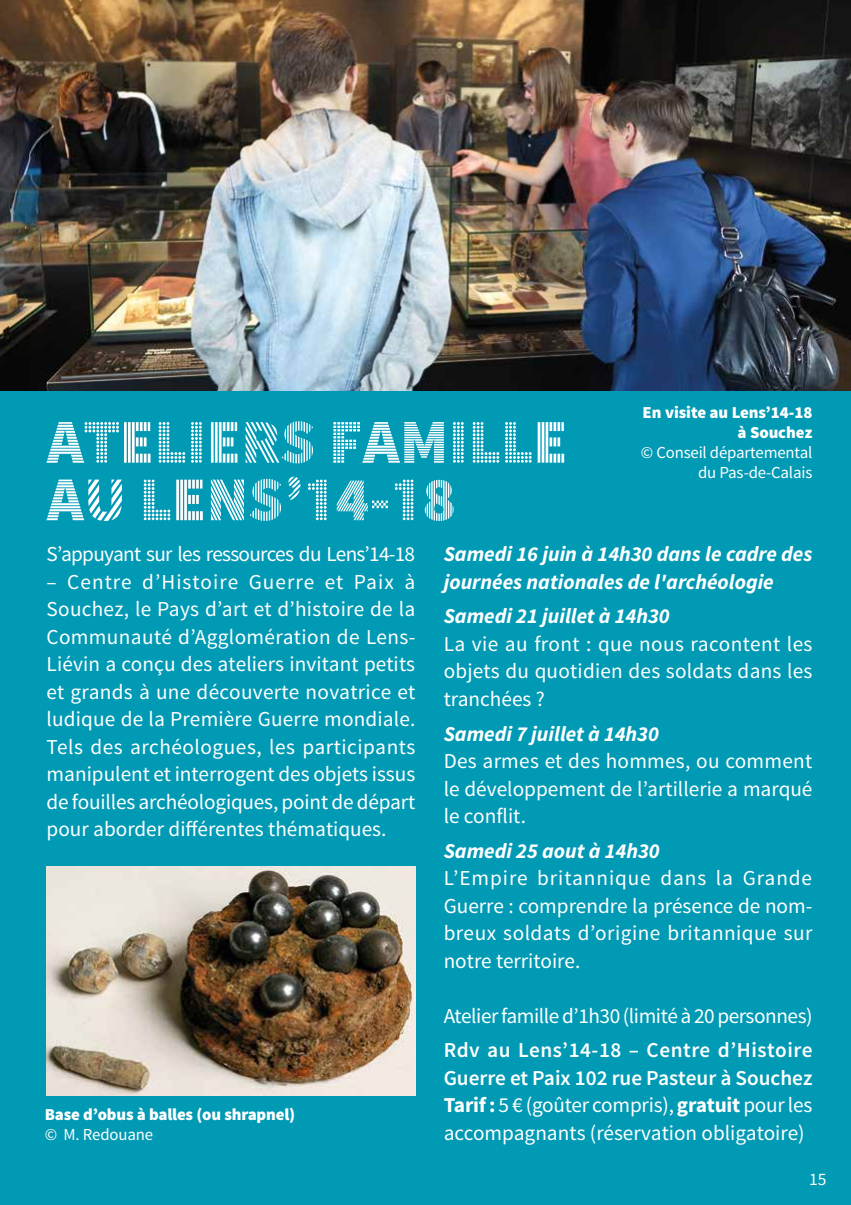
<style>
.page{position:relative;width:851px;height:1205px;background:#fff}
.page>*{position:absolute;margin:0;border:0;box-sizing:border-box;transform-origin:0 0}
.t1{font:62.5px/57.5px "Source Sans Pro DISPLAY";color:#fff}
.t2{font:21.25px/27.5px "Source Sans Pro";color:#fff;text-align:justify}
.t3{font:600 21.25px/27.5px "Source Sans Pro";color:#fff;text-align:justify}
.t4{font:italic 700 21.25px/27.5px "Source Sans Pro";color:#fff}
.t5{font:21.25px "Source Sans Pro";letter-spacing:-.02em;color:#fff}
.t6{font:21.25px "Source Sans Pro";letter-spacing:-.035em;color:#fff}
.t7{font:17.5px "Source Sans Pro";color:#fff}
.t8{font:900 16.75px/20px "Source Sans Pro";letter-spacing:-.01em;color:#fff;text-align:right}
.t9{font:16.75px/20px "Source Sans Pro";letter-spacing:-.01em;color:#fff;text-align:right}
.s1{font-weight:700}
.s2{font-weight:400}
</style>
<div class="page">
<div style="left:1px;top:0;width:849px;height:1205px;background:#009ab5"></div>
<img style="left:0;top:0;width:850px;height:390px">
<img style="left:47px;top:866px;width:368px;height:229px">
<h1 class="t1" style="left:47px;top:415px;width:522px">ATELIERS FAMILLE<br>AU LENS’14-18</h1>
<p class="t8" style="left:642px;top:404px;width:171px">En visite au Lens’14-18 à Souchez</p>
<p class="t9" style="left:640px;top:443px;width:173px">© Conseil départemental du Pas-de-Calais</p>
<p class="t6" style="left:47px;top:541px;width:370px">S’appuyant sur les ressources du Lens’14-18</p>
<p class="t2" style="left:47px;top:568px;width:370px">– Centre d’Histoire Guerre et Paix à Souchez, le Pays d’art et d’histoire de la Communauté d’Agglomération de Lens-Liévin a conçu des ateliers invitant petits et grands à une découverte novatrice et ludique de la Première Guerre mondiale.<br>Tels des archéologues, les participants manipulent et interrogent des objets issus de fouilles archéologiques, point de départ pour aborder différentes thématiques.</p>
<p class="t8" style="left:45px;top:1105px;width:252px">Base d’obus à balles (ou shrapnel)</p>
<p class="t9" style="left:45px;top:1125px;width:110px">© M. Redouane</p>
<p class="t4" style="left:443px;top:540px;width:370px">Samedi 16 juin à 14h30 dans le cadre des journées nationales de l'archéologie</p>
<p class="t4" style="left:443px;top:602px;width:227px">Samedi 21 juillet à 14h30</p>
<p class="t2" style="left:443px;top:630px;width:370px">La vie au front : que nous racontent les objets du quotidien des soldats dans les tranchées ?</p>
<p class="t4" style="left:443px;top:720px;width:217px">Samedi 7 juillet à 14h30</p>
<p class="t2" style="left:443px;top:747px;width:370px">Des armes et des hommes, ou comment le développement de l’artillerie a marqué le conflit.</p>
<p class="t4" style="left:443px;top:837px;width:217px">Samedi 25 aout à 14h30</p>
<p class="t2" style="left:443px;top:865px;width:370px">L’Empire britannique dans la Grande Guerre : comprendre la présence de nom&shy;breux soldats d’origine britannique sur notre territoire.</p>
<p class="t5" style="left:443px;top:1002px;width:370px">Atelier famille d’1h30 (limité à 20 personnes)</p>
<p class="t3" style="left:443px;top:1037px;width:370px">Rdv au Lens’14-18 – Centre d’Histoire Guerre et Paix 102 rue Pasteur à Souchez <span class="s1">Tarif :</span> <span class="s2">5 € (goûter compris),</span> <span class="s1">gratuit</span> <span class="s2">pour les accompagnants (réservation obligatoire)</span></p>
<p class="t7" style="left:808px;top:1168px;width:19px">15</p>
</div>
